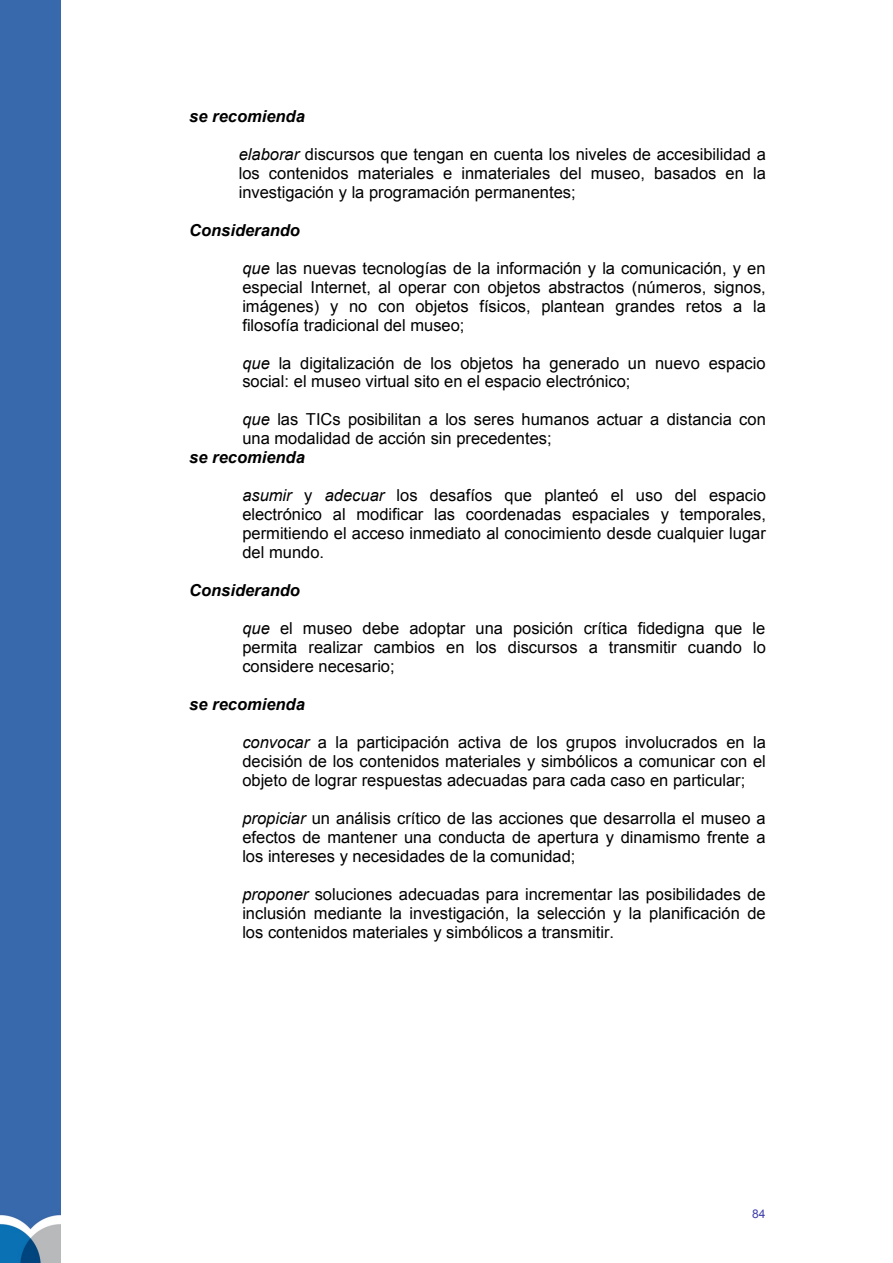
<style>
.page{position:relative;width:893px;height:1263px;background:#fff}
.page>*{position:absolute;margin:0;border:0;box-sizing:border-box;transform-origin:0 0}
.t1{font:16.5px/19px "Arial";color:#000;text-align:justify}
.t2{font:italic 700 16.5px "Arial";color:#000}
.t3{font:12px "Arial";color:#4040ab}
.s1{font-style:italic}
</style>
<div class="page">
<div style="left:0;top:0;width:61px;height:1263px;background:#3869ac"></div>
<p class="t2" style="left:189px;top:107px;width:117px">se recomienda</p>
<p class="t1" style="left:239px;top:145px;width:529px"><span class="s1">elaborar</span> discursos que tengan en cuenta los niveles de accesibilidad a los contenidos materiales e inmateriales del museo, basados en la investigación y la programación permanentes;</p>
<p class="t2" style="left:189px;top:221px;width:112px">Considerando</p>
<p class="t1" style="left:242px;top:258px;width:525px"><span class="s1">que</span> las nuevas tecnologías de la información y la comunicación, y en especial Internet, al operar con objetos abstractos (números, signos, imágenes) y no con objetos físicos, plantean grandes retos a la filosofía tradicional del museo;</p>
<p class="t1" style="left:242px;top:353px;width:524px"><span class="s1">que</span> la digitalización de los objetos ha generado un nuevo espacio social: el museo virtual sito en el espacio electrónico;</p>
<p class="t1" style="left:242px;top:410px;width:525px"><span class="s1">que</span> las TICs posibilitan a los seres humanos actuar a distancia con una modalidad de acción sin precedentes;</p>
<p class="t2" style="left:189px;top:448px;width:117px">se recomienda</p>
<p class="t1" style="left:242px;top:486px;width:525px"><span class="s1">asumir</span> y <span class="s1">adecuar</span> los desafíos que planteó el uso del espacio electrónico al modificar las coordenadas espaciales y temporales, permitiendo el acceso inmediato al conocimiento desde cualquier lugar del mundo.</p>
<p class="t2" style="left:189px;top:581px;width:112px">Considerando</p>
<p class="t1" style="left:242px;top:619px;width:525px"><span class="s1">que</span> el museo debe adoptar una posición crítica fidedigna que le permita realizar cambios en los discursos a transmitir cuando lo considere necesario;</p>
<p class="t2" style="left:189px;top:695px;width:117px">se recomienda</p>
<p class="t1" style="left:242px;top:733px;width:525px"><span class="s1">convocar</span> a la participación activa de los grupos involucrados en la decisión de los contenidos materiales y simbólicos a comunicar con el objeto de lograr respuestas adecuadas para cada caso en particular;</p>
<p class="t1" style="left:242px;top:809px;width:525px"><span class="s1">propiciar</span> un análisis crítico de las acciones que desarrolla el museo a efectos de mantener una conducta de apertura y dinamismo frente a los intereses y necesidades de la comunidad;</p>
<p class="t1" style="left:242px;top:885px;width:525px"><span class="s1">proponer</span> soluciones adecuadas para incrementar las posibilidades de inclusión mediante la investigación, la selección y la planificación de los contenidos materiales y simbólicos a transmitir.</p>
<p class="t3" style="left:752px;top:1206px;width:15px">84</p>
</div>
